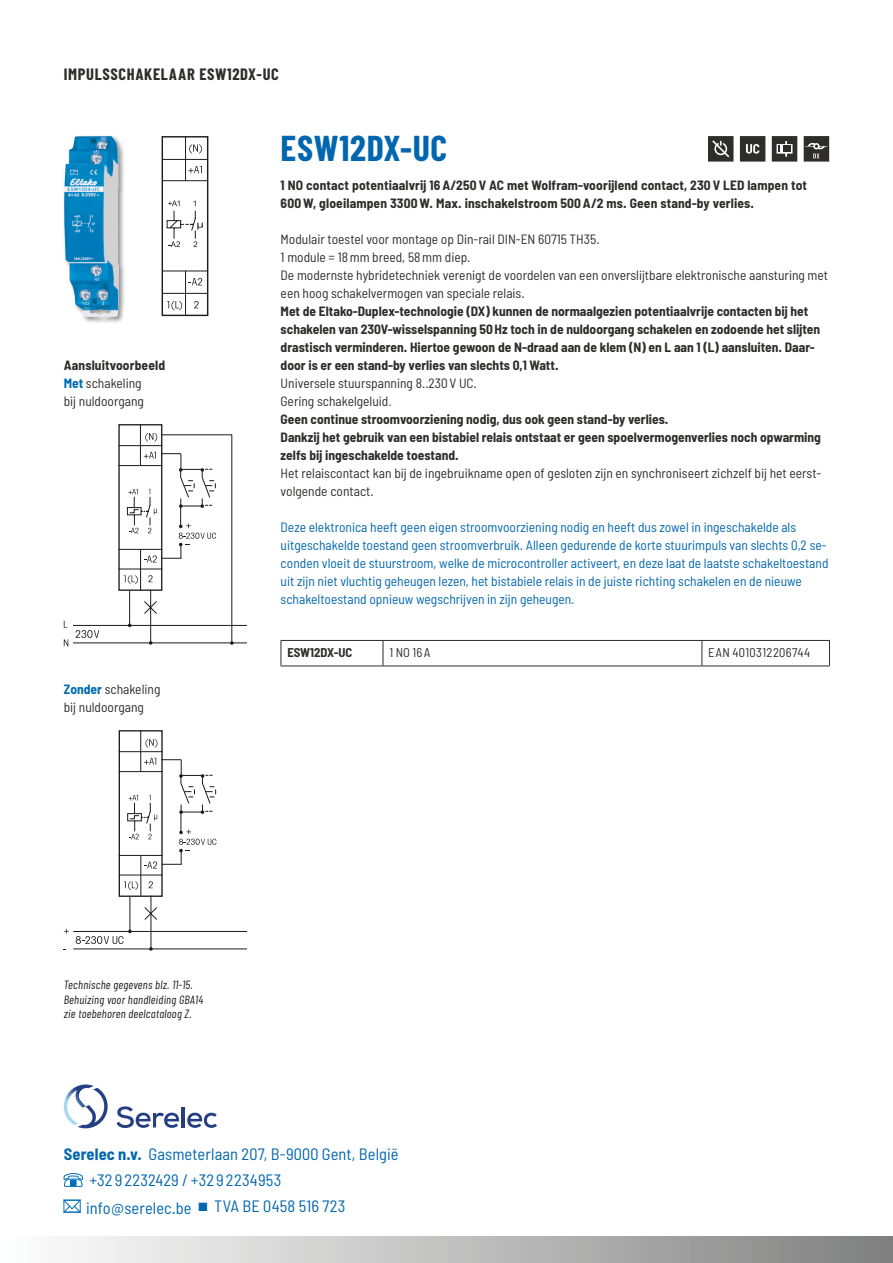
<style>
.page{position:relative;width:893px;height:1263px;background:#fff}
.page>*{position:absolute;margin:0;border:0;box-sizing:border-box;transform-origin:0 0}
.t1{font:700 36px "Barlow Condensed";letter-spacing:.02em;color:#0066af}
.t2{font:semi-condensed 16.5px/26.5px "Barlow";letter-spacing:.01em;color:#0066af}
.t3{font:700 16.5px "Barlow Condensed";letter-spacing:.04em;color:#2e2d2c}
.t4{font:700 semi-condensed 13.5px/18px "Barlow";color:#2e2d2c}
.t5{font:semi-condensed 13.5px/18px "Barlow";color:#0066af}
.t6{font:semi-condensed 13.5px/18px "Barlow";color:#2e2d2c}
.t7{font:semi-condensed 12.75px "Barlow";letter-spacing:.03em;color:#2e2d2c}
.t8{font:700 semi-condensed 12.75px "Barlow";color:#2e2d2c}
.t9{font:italic 12px/14.4px "Barlow Condensed";letter-spacing:.02em;color:#1c1c1b}
.s1{font-weight:700}
.s2{font-weight:700;color:#006cb4}
.s3{font-weight:400}
.s4{font-weight:400;color:#e71b84}
</style>
<div class="page">
<div style="left:0;top:1236px;width:893px;height:27px;background:linear-gradient(to right,#fff,#818181)"></div>
<hr style="left:281px;top:640px;width:102px;height:1px;background:#2e2d2c">
<svg style="left:281px;top:641px;width:1px;height:25px"></svg>
<hr style="left:281px;top:666px;width:102px;height:1px;background:#2e2d2c">
<hr style="left:383px;top:666px;width:319px;height:1px;background:#2e2d2c">
<hr style="left:702px;top:666px;width:128px;height:1px;background:#2e2d2c">
<hr style="left:383px;top:640px;width:319px;height:1px;background:#2e2d2c">
<svg style="left:383px;top:641px;width:1px;height:25px"></svg>
<hr style="left:702px;top:640px;width:128px;height:1px;background:#2e2d2c">
<svg style="left:702px;top:641px;width:1px;height:25px"></svg>
<svg style="left:829px;top:641px;width:1px;height:25px"></svg>
<svg style="left:740px;top:136px;width:25px;height:26px"></svg>
<svg style="left:708px;top:136px;width:25px;height:26px"></svg>
<svg style="left:772px;top:136px;width:25px;height:26px"></svg>
<svg style="left:804px;top:136px;width:25px;height:26px"></svg>
<div style="left:162px;top:136px;width:46px;height:180px;border:1px solid #1c1c1b"></div>
<svg style="left:188px;top:166px;width:14px;height:7px"></svg>
<svg style="left:194px;top:301px;width:5px;height:7px"></svg>
<svg style="left:189px;top:278px;width:13px;height:7px"></svg>
<svg style="left:166px;top:200px;width:37px;height:47px"></svg>
<hr style="left:162px;top:293px;width:46px;height:1px;background:#1c1c1b">
<hr style="left:162px;top:159px;width:46px;height:1px;background:#1c1c1b">
<hr style="left:185px;top:271px;width:1px;height:44px;background:#1c1c1b">
<hr style="left:185px;top:137px;width:1px;height:44px;background:#1c1c1b">
<hr style="left:162px;top:271px;width:46px;height:1px;background:#1c1c1b">
<hr style="left:162px;top:180px;width:46px;height:1px;background:#1c1c1b">
<svg style="left:189px;top:144px;width:13px;height:10px"></svg>
<svg style="left:167px;top:301px;width:15px;height:9px"></svg>
<hr style="left:118px;top:465px;width:44px;height:1px;background:#1c1c1b">
<hr style="left:118px;top:549px;width:44px;height:1px;background:#1c1c1b">
<hr style="left:140px;top:424px;width:1px;height:42px;background:#1c1c1b">
<hr style="left:118px;top:445px;width:44px;height:1px;background:#1c1c1b">
<hr style="left:118px;top:569px;width:44px;height:1px;background:#1c1c1b">
<hr style="left:73px;top:625px;width:174px;height:1px;background:#1c1c1b">
<hr style="left:73px;top:642px;width:174px;height:1px;background:#1c1c1b">
<svg style="left:64px;top:639px;width:4px;height:7px"></svg>
<svg style="left:76px;top:630px;width:23px;height:8px"></svg>
<svg style="left:124px;top:433px;width:110px;height:212px"></svg>
<div style="left:119px;top:730px;width:44px;height:167px;border:1px solid #1c1c1b"></div>
<hr style="left:119px;top:771px;width:44px;height:1px;background:#1c1c1b">
<hr style="left:119px;top:855px;width:44px;height:1px;background:#1c1c1b">
<hr style="left:140px;top:730px;width:1px;height:42px;background:#1c1c1b">
<hr style="left:141px;top:855px;width:1px;height:42px;background:#1c1c1b">
<hr style="left:119px;top:751px;width:44px;height:1px;background:#1c1c1b">
<hr style="left:119px;top:875px;width:44px;height:1px;background:#1c1c1b">
<svg style="left:149px;top:881px;width:4px;height:7px"></svg>
<hr style="left:151px;top:896px;width:1px;height:53px;background:#1c1c1b">
<svg style="left:144px;top:906px;width:13px;height:14px"></svg>
<hr style="left:73px;top:931px;width:174px;height:1px;background:#1c1c1b">
<hr style="left:73px;top:948px;width:174px;height:1px;background:#1c1c1b">
<svg style="left:64px;top:929px;width:5px;height:5px"></svg>
<hr style="left:130px;top:897px;width:1px;height:34px;background:#1c1c1b">
<svg style="left:149px;top:947px;width:4px;height:4px"></svg>
<svg style="left:124px;top:881px;width:14px;height:9px"></svg>
<svg style="left:145px;top:739px;width:12px;height:9px"></svg>
<svg style="left:76px;top:930px;width:56px;height:14px"></svg>
<svg style="left:127px;top:758px;width:89px;height:110px"></svg>
<div style="left:62px;top:134px;width:63px;height:190px;background:#1c1c1b;opacity:.5"></div>
<img style="left:64px;top:136px;width:55px;height:181px">
<svg style="left:64px;top:1173px;width:19px;height:13px"></svg>
<svg style="left:64px;top:1200px;width:17px;height:12px"></svg>
<svg style="left:63px;top:1084px;width:45px;height:44px"></svg>
<svg style="left:116px;top:1106px;width:64px;height:22px"></svg>
<hr style="left:182px;top:1107px;width:3px;height:20px;background:#243e83">
<svg style="left:187px;top:1113px;width:30px;height:15px"></svg>
<p class="t3" style="left:64px;top:64px;width:217px">IMPULSSCHAKELAAR ESW12DX-UC</p>
<p class="t6" style="left:64px;top:356px;width:103px"><span class="s1">Aansluitvoorbeeld<br></span><span class="s2">Met</span> schakeling<br>bij nuldoorgang</p>
<p class="t6" style="left:64px;top:680px;width:98px"><span class="s2">Zonder</span> schakeling bij nuldoorgang</p>
<h1 class="t1" style="left:281px;top:126px;width:168px">ESW12DX-UC</h1>
<p class="t4" style="left:281px;top:176px;width:528px">1 NO contact potentiaalvrij 16A/250 V AC met Wolfram-voorijlend contact, 230 V LED lampen tot<br>600W, gloeilampen 3300W. Max. inschakelstroom 500A/2 ms. Geen stand-by verlies.</p>
<p class="t6" style="left:281px;top:230px;width:549px">Modulair toestel voor montage op Din-rail DIN-EN 60715 TH35.<br>1 module = 18mm breed, 58mm diep.<br>De modernste hybridetechniek verenigt de voordelen van een onverslijtbare elektronische aansturing met een hoog schakelvermogen van speciale relais.</p>
<p class="t4" style="left:281px;top:302px;width:541px">Met de Eltako-Duplex-technologie (DX) kunnen de normaalgezien potentiaalvrije contacten bij het schakelen van 230V-wisselspanning 50Hz toch in de nuldoorgang schakelen en zodoende het slijten drastisch verminderen. Hiertoe gewoon de N-draad aan de klem (N) en L aan 1 (L) aansluiten. Daar&shy;door is er een stand-by verlies van slechts 0,1 Watt.</p>
<p class="t4" style="left:281px;top:374px;width:542px"><span class="s3">Universele stuurspanning 8..230V UC.<br>Gering schakelgeluid</span><span class="s4">.<br></span>Geen continue stroomvoorziening nodig, dus ook geen stand-by verlies.<br>Dankzij het gebruik van een bistabiel relais ontstaat er geen spoelvermogenverlies noch opwarming zelfs bij ingeschakelde toestand.</p>
<p class="t6" style="left:281px;top:464px;width:542px">Het relaiscontact kan bij de ingebruikname open of gesloten zijn en synchroniseert zichzelf bij het eerst&shy;volgende contact.</p>
<p class="t5" style="left:281px;top:518px;width:549px">Deze elektronica heeft geen eigen stroomvoorziening nodig en heeft dus zowel in ingeschakelde als uitgeschakelde toestand geen stroomverbruik. Alleen gedurende de korte stuurimpuls van slechts 0,2 se&shy;conden vloeit de stuurstroom, welke de microcontroller activeert, en deze laat de laatste schakeltoestand uit zijn niet vluchtig geheugen lezen, het bistabiele relais in de juiste richting schakelen en de nieuwe schakeltoestand opnieuw wegschrijven in zijn geheugen.</p>
<p class="t8" style="left:287px;top:645px;width:67px">ESW12DX-UC</p>
<p class="t7" style="left:389px;top:645px;width:43px">1 NO 16A</p>
<p class="t7" style="left:708px;top:645px;width:103px">EAN 4010312206744</p>
<p class="t9" style="left:64px;top:977px;width:141px">Technische gegevens blz. 11-15.<br>Behuizing voor handleiding GBA14 zie toebehoren deelcataloog Z.</p>
<p class="t2" style="left:86px;top:1140px;width:314px;text-indent:-22px"><span class="s1">Serelec n.v.</span> Gasmeterlaan 207, B-9000 Gent, België +32 9 2232429 / +32 9 2234953<br>info@serelec.be ■ TVA BE 0458 516 723</p>
</div>
